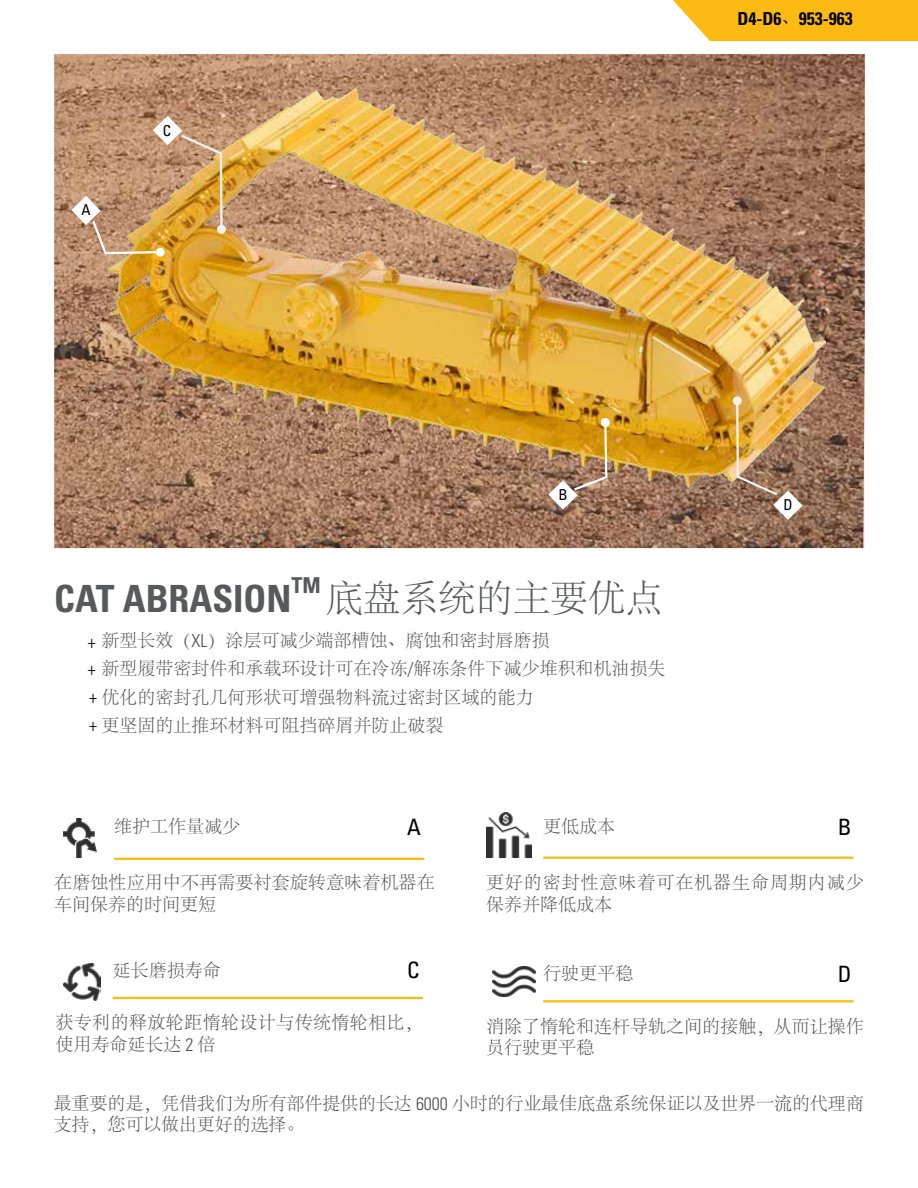
<style>
.page{position:relative;width:918px;height:1188px;background:#fff}
.page>*{position:absolute;margin:0;border:0;box-sizing:border-box;transform-origin:0 0}
.t1{font:700 condensed 37.5px "Univers LT Std";color:#58595b}
.t2{font:300 37.5px "Adobe Song Std";color:#58595b}
.t3{font:condensed 22.5px "Univers LT Std";color:#000}
.t4{font:700 condensed 21.9px "Univers LT Std";color:#58595b}
.t5{font:300 18px/28.3px "Adobe Song Std";color:#4d4d4f}
.t6{font:300 18px/21.6px "Adobe Song Std";letter-spacing:.02em;color:#4d4d4f}
.t7{font:300 18px/21.6px "Adobe Song Std";letter-spacing:.05em;color:#4d4d4f}
.t8{font:700 condensed 18px "Univers LT Std";color:#000}
.t9{font:condensed 15px "Univers LT Std";color:#000}
.s1{font-family:"Adobe Song Std";font-weight:300;font-stretch:normal}
.s2{font-family:"Univers LT Std";font-stretch:condensed;color:#000}
.s3{font-family:"Univers LT Std";font-stretch:condensed}
</style>
<div class="page">
<img style="left:54px;top:54px;width:811px;height:494px">
<hr style="left:114px;top:858px;width:310px;height:2px;background:#fdba12">
<hr style="left:543px;top:857px;width:311px;height:2px;background:#fdba12">
<hr style="left:113px;top:997px;width:310px;height:2px;background:#fdba12">
<hr style="left:543px;top:1000px;width:311px;height:2px;background:#fdba12">
<img style="left:64px;top:819px;width:33px;height:39px">
<img style="left:486px;top:812px;width:45px;height:45px">
<img style="left:64px;top:964px;width:37px;height:36px">
<img style="left:492px;top:967px;width:43px;height:30px">
<svg style="left:673px;top:0;width:245px;height:41px"></svg>
<img style="left:109px;top:87px;width:717px;height:400px">
<svg style="left:156px;top:248px;width:9px;height:9px"></svg>
<svg style="left:601px;top:418px;width:9px;height:9px"></svg>
<div style="left:733px;top:396px;width:9px;height:10px;background:#f4f2ef;border-radius:50%"></div>
<img style="left:548px;top:420px;width:61px;height:90px">
<svg style="left:71px;top:116px;width:154px;height:139px"></svg>
<img style="left:734px;top:399px;width:69px;height:121px">
<p class="t9" style="left:81px;top:201px;width:11px">A</p>
<p class="t9" style="left:163px;top:121px;width:10px">C</p>
<p class="t8" style="left:738px;top:8px;width:117px">D4-D6<span class="s1">、</span>953-963</p>
<p class="t9" style="left:558px;top:485px;width:11px">B</p>
<h1 class="t1" style="left:54px;top:575px;width:239px">CAT ABRASION</h1>
<p class="t4" style="left:292px;top:572px;width:31px">TM</p>
<h1 class="t2" style="left:326px;top:578px;width:339px">底盘系统的主要优点</h1>
<p class="t5" style="left:88px;top:627px;width:579px"><span class="s2">+</span> 新型长效（<span class="s3">XL</span>）涂层可减少端部槽蚀、腐蚀和密封唇磨损<br><span class="s2">+</span> 新型履带密封件和承载环设计可在冷冻<span class="s3">/</span>解冻条件下减少堆积和机油损失<span class="s2">+</span> 优化的密封孔几何形状可增强物料流过密封区域的能力<br><span class="s2">+</span> 更坚固的止推环材料可阻挡碎屑并防止破裂</p>
<p class="t5" style="left:114px;top:813px;width:127px">维护工作量减少</p>
<p class="t5" style="left:543px;top:813px;width:73px">更低成本</p>
<p class="t3" style="left:407px;top:812px;width:15px">A</p>
<p class="t9" style="left:783px;top:496px;width:11px">D</p>
<p class="t3" style="left:838px;top:812px;width:15px">B</p>
<p class="t5" style="left:54px;top:872px;width:382px;line-height:21.6px">在磨蚀性应用中不再需要衬套旋转意味着机器在车间保养的时间更短</p>
<p class="t7" style="left:486px;top:872px;width:379px">更好的密封性意味着可在机器生命周期内减少保养并降低成本</p>
<p class="t5" style="left:113px;top:957px;width:109px">延长磨损寿命</p>
<p class="t5" style="left:543px;top:960px;width:91px">行驶更平稳</p>
<p class="t3" style="left:407px;top:956px;width:14px">C</p>
<p class="t3" style="left:838px;top:959px;width:15px">D</p>
<p class="t6" style="left:56px;top:1013px;width:369px">获专利的释放轮距惰轮设计与传统惰轮相比，使用寿命延长达 <span class="s3">2</span> 倍</p>
<p class="t5" style="left:486px;top:1016px;width:379px;line-height:21.6px">消除了惰轮和连杆导轨之间的接触，从而让操作员行驶更平稳</p>
<p class="t5" style="left:54px;top:1093px;width:812px;line-height:21.6px">最重要的是，凭借我们为所有部件提供的长达 <span class="s3">6000</span> 小时的行业最佳底盘系统保证以及世界一流的代理商支持，您可以做出更好的选择。</p>
</div>
